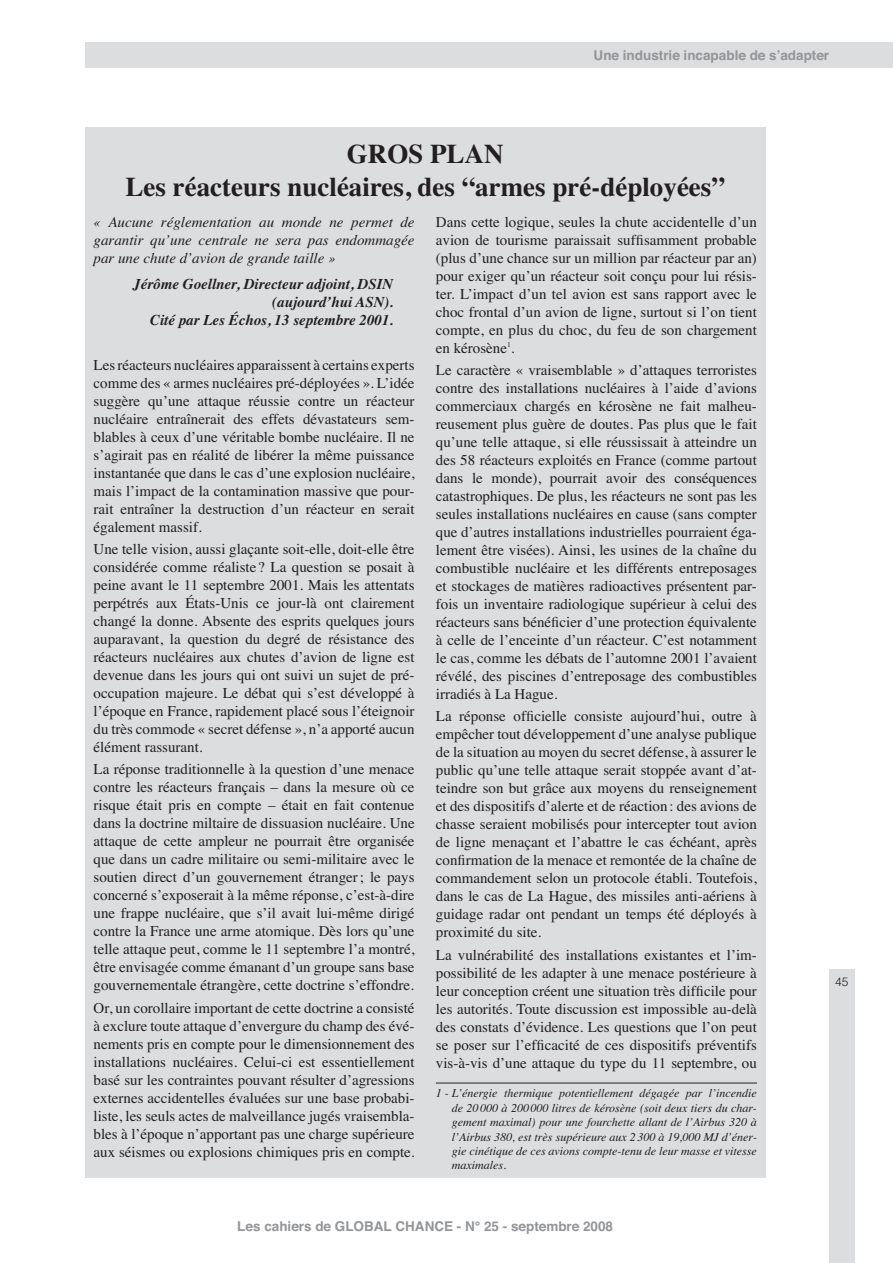
<style>
.page{position:relative;width:893px;height:1263px;background:#fff}
.page>*{position:absolute;margin:0;border:0;box-sizing:border-box;transform-origin:0 0}
.t1{font:700 27px/32.4px "Times";color:#231f20;text-align:center}
.t2{font:15px/18px "Times";color:#231f20;text-align:justify}
.t3{font:italic 15px/18px "Times";color:#231f20;text-align:justify}
.t4{font:italic 700 15px/18px "Times";color:#231f20;text-align:right}
.t5{font:700 13.5px "Helvetica";color:#939598}
.t6{font:italic 12px/14.4px "Times";color:#231f20;text-align:justify}
.t7{font:300 12px "Helvetica";color:#231f20}
</style>
<div class="page">
<div style="left:85px;top:43px;width:808px;height:25px;background:#dcddde"></div>
<div style="left:829px;top:969px;width:26px;height:294px;background:#dcddde"></div>
<div style="left:85px;top:128px;width:680px;height:1050px;background:#dcddde"></div>
<hr style="left:436px;top:1083px;width:321px;height:1px;background:#231f20">
<p class="t5" style="left:594px;top:51px;width:237px">Une industrie incapable de s’adapter</p>
<p class="t1" style="left:126px;top:141px;width:601px">GROS PLAN<br>Les réacteurs nucléaires, des “armes pré-déployées”</p>
<p class="t3" style="left:94px;top:214px;width:323px">« Aucune réglementation au monde ne permet de garantir qu’une centrale ne sera pas endommagée par une chute d’avion de grande taille »</p>
<p class="t4" style="left:133px;top:276px;width:262px">Jérôme Goellner, Directeur adjoint, DSIN (aujourd’hui ASN).<br>Cité par Les Échos, 13 septembre 2001.</p>
<p class="t2" style="left:94px;top:357px;width:323px">Les réacteurs nucléaires apparaissent à certains experts comme des « armes nucléaires pré-déployées ». L’idée suggère qu’une attaque réussie contre un réacteur nucléaire entraînerait des effets dévastateurs sem&shy;blables à ceux d’une véritable bombe nucléaire. Il ne s’agirait pas en réalité de libérer la même puissance instantanée que dans le cas d’une explosion nucléaire, mais l’impact de la contamination massive que pour&shy;rait entraîner la destruction d’un réacteur en serait également massif.</p>
<p class="t2" style="left:94px;top:541px;width:323px">Une telle vision, aussi glaçante soit-elle, doit-elle être considérée comme réaliste ? La question se posait à peine avant le 11 septembre 2001. Mais les attentats perpétrés aux États-Unis ce jour-là ont clairement changé la donne. Absente des esprits quelques jours auparavant, la question du degré de résistance des réacteurs nucléaires aux chutes d’avion de ligne est devenue dans les jours qui ont suivi un sujet de pré&shy;occupation majeure. Le débat qui s’est développé à l’époque en France, rapidement placé sous l’éteignoir du très commode « secret défense », n’a apporté aucun élément rassurant.</p>
<p class="t2" style="left:94px;top:762px;width:323px">La réponse traditionnelle à la question d’une menace contre les réacteurs français – dans la mesure où ce risque était pris en compte – était en fait contenue dans la doctrine miltaire de dissuasion nucléaire. Une attaque de cette ampleur ne pourrait être organisée que dans un cadre militaire ou semi-militaire avec le soutien direct d’un gouvernement étranger ; le pays concerné s’exposerait à la même réponse, c’est-à-dire une frappe nucléaire, que s’il avait lui-même dirigé contre la France une arme atomique. Dès lors qu’une telle attaque peut, comme le 11 septembre l’a montré, être envisagée comme émanant d’un groupe sans base gouvernementale étrangère, cette doctrine s’effondre.</p>
<p class="t2" style="left:94px;top:1000px;width:323px">Or, un corollaire important de cette doctrine a consisté à exclure toute attaque d’envergure du champ des évé&shy;nements pris en compte pour le dimensionnement des installations nucléaires. Celui-ci est essentiellement basé sur les contraintes pouvant résulter d’agressions externes accidentelles évaluées sur une base probabi&shy;liste, les seuls actes de malveillance jugés vraisembla&shy;bles à l’époque n’apportant pas une charge supérieure aux séismes ou explosions chimiques pris en compte.</p>
<p class="t2" style="left:436px;top:214px;width:323px">Dans cette logique, seules la chute accidentelle d’un avion de tourisme paraissait suffisamment probable (plus d’une chance sur un million par réacteur par an) pour exiger qu’un réacteur soit conçu pour lui résis&shy;ter. L’impact d’un tel avion est sans rapport avec le choc frontal d’un avion de ligne, surtout si l’on tient compte, en plus du choc, du feu de son chargement en kérosène<sup>1</sup>.</p>
<p class="t2" style="left:436px;top:362px;width:323px">Le caractère « vraisemblable » d’attaques terroristes contre des installations nucléaires à l’aide d’avions commerciaux chargés en kérosène ne fait malheu&shy;reusement plus guère de doutes. Pas plus que le fait qu’une telle attaque, si elle réussissait à atteindre un des 58 réacteurs exploités en France (comme partout dans le monde), pourrait avoir des conséquences catastrophiques. De plus, les réacteurs ne sont pas les seules installations nucléaires en cause (sans compter que d’autres installations industrielles pourraient éga&shy;lement être visées). Ainsi, les usines de la chaîne du combustible nucléaire et les différents entreposages et stockages de matières radioactives présentent par&shy;fois un inventaire radiologique supérieur à celui des réacteurs sans bénéficier d’une protection équivalente à celle de l’enceinte d’un réacteur. C’est notamment le cas, comme les débats de l’automne 2001 l’avaient révélé, des piscines d’entreposage des combustibles irradiés à La Hague.</p>
<p class="t2" style="left:436px;top:709px;width:323px">La réponse officielle consiste aujourd’hui, outre à empêcher tout développement d’une analyse publique de la situation au moyen du secret défense, à assurer le public qu’une telle attaque serait stoppée avant d’at&shy;teindre son but grâce aux moyens du renseignement et des dispositifs d’alerte et de réaction : des avions de chasse seraient mobilisés pour intercepter tout avion de ligne menaçant et l’abattre le cas échéant, après confirmation de la menace et remontée de la chaîne de commandement selon un protocole établi. Toutefois, dans le cas de La Hague, des missiles anti-aériens à guidage radar ont pendant un temps été déployés à proximité du site.</p>
<p class="t2" style="left:436px;top:947px;width:323px">La vulnérabilité des installations existantes et l’im&shy;possibilité de les adapter à une menace postérieure à leur conception créent une situation très difficile pour les autorités. Toute discussion est impossible au-delà des constats d’évidence. Les questions que l’on peut se poser sur l’efficacité de ces dispositifs préventifs vis-à-vis d’une attaque du type du 11 septembre, ou</p>
<p class="t6" style="left:452px;top:1087px;width:307px;text-indent:-16px">1 - L’énergie thermique potentiellement dégagée par l’incendie de 20 000 à 200 000 litres de kérosène (soit deux tiers du char&shy;gement maximal) pour une fourchette allant de l’Airbus 320 à l’Airbus 380, est très supérieure aux 2 300 à 19,000 MJ d’éner&shy;gie cinétique de ces avions compte-tenu de leur masse et vitesse maximales.</p>
<p class="t5" style="left:237px;top:1221px;width:377px">Les cahiers de GLOBAL CHANCE - N° 25 - septembre 2008</p>
<p class="t7" style="left:835px;top:977px;width:15px">45</p>
</div>
